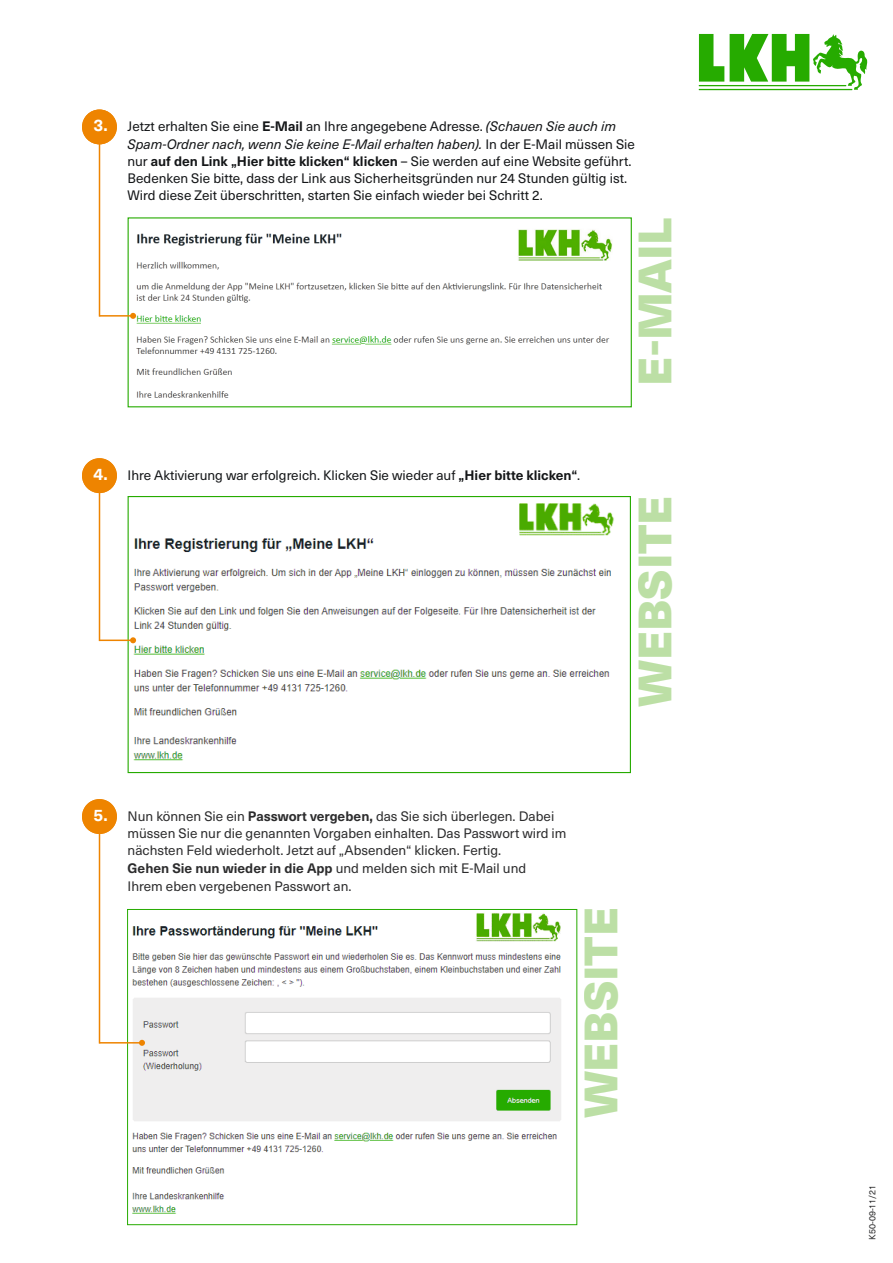
<style>
.page{position:relative;width:893px;height:1263px;background:#fff}
.page>*{position:absolute;margin:0;border:0;box-sizing:border-box;transform-origin:0 0}
.t1{font:900 46.05px "Neue Haas Unica W1 G";letter-spacing:-.005em;color:#acd88f}
.t2{font:700 16.5px "Neue Haas Unica W1 G";color:#fff}
.t3{font:13.5px/17.2px "Neue Haas Unica W1 G";color:#141618}
.t4{font:13.5px/17.2px "Neue Haas Unica W1 G";color:#2c2c2d}
.t5{font:9px "Neue Haas Unica W1 G";color:#2c2c2d}
.s1{font-weight:700}
.s2{font-style:italic}
</style>
<div class="page">
<hr style="left:699px;top:85px;width:147px;height:1px;background:#26ab00">
<hr style="left:699px;top:89px;width:153px;height:1px;background:#26ab00">
<svg style="left:699px;top:34px;width:25px;height:48px"></svg>
<svg style="left:730px;top:34px;width:137px;height:56px"></svg>
<div style="left:82px;top:109px;width:35px;height:35px;background:#ee8400;border-radius:50%"></div>
<img style="left:132px;top:229px;width:481px;height:169px">
<div style="left:82px;top:458px;width:35px;height:35px;background:#ee8400;border-radius:50%"></div>
<img style="left:132px;top:503px;width:482px;height:258px">
<div style="left:128px;top:496px;width:503px;height:277px;border:1px solid #26ab00"></div>
<div style="left:82px;top:799px;width:35px;height:35px;background:#ee8400;border-radius:50%"></div>
<hr style="left:99px;top:315px;width:34px;height:2px;background:#ee8400">
<svg style="left:130px;top:313px;width:6px;height:6px"></svg>
<hr style="left:99px;top:141px;width:1px;height:176px;background:#ee8400">
<hr style="left:99px;top:639px;width:34px;height:2px;background:#ee8400">
<svg style="left:130px;top:637px;width:6px;height:6px"></svg>
<hr style="left:99px;top:490px;width:1px;height:151px;background:#ee8400">
<hr style="left:99px;top:825px;width:1px;height:218px;background:#ee8400">
<img style="left:129px;top:913px;width:432px;height:301px">
<div style="left:127px;top:909px;width:450px;height:316px;border:1px solid #26ab00"></div>
<hr style="left:99px;top:1042px;width:43px;height:1px;background:#ee8400">
<svg style="left:139px;top:1040px;width:6px;height:6px"></svg>
<p class="t2" style="left:94px;top:113px;width:11px">3</p>
<p class="t2" style="left:92px;top:113px;width:16px">1.</p>
<p class="t3" style="left:128px;top:117px;width:509px">Jetzt erhalten Sie eine <span class="s1">E-Mail</span> an Ihre angegebene Adresse. <span class="s2">(Schauen Sie auch im<br>Spam-Ordner nach, wenn Sie keine E-Mail erhalten haben).</span> In der E-Mail müssen Sie nur <span class="s1">auf den Link „Hier bitte klicken“ klicken</span> – Sie werden auf eine Website geführt.</p>
<p class="t3" style="left:128px;top:169px;width:501px">Bedenken Sie bitte, dass der Link aus Sicherheitsgründen nur 24 Stunden gültig ist.</p>
<p class="t3" style="left:128px;top:186px;width:417px">Wird diese Zeit überschritten, starten Sie einfach wieder bei Schritt 2.</p>
<h1 class="t1" style="left:619px;top:386px;width:169px;rotate:-90deg">E-MAIL</h1>
<p class="t2" style="left:94px;top:461px;width:11px">4</p>
<p class="t3" style="left:128px;top:466px;width:454px">Ihre Aktivierung war erfolgreich. Klicken Sie wieder auf <span class="s1">„Hier bitte klicken“</span>.</p>
<p class="t2" style="left:92px;top:461px;width:16px">1.</p>
<h1 class="t1" style="left:619px;top:707px;width:213px;rotate:-90deg">WEBSITE</h1>
<p class="t2" style="left:92px;top:802px;width:16px">1.</p>
<p class="t2" style="left:94px;top:802px;width:11px">5</p>
<p class="t4" style="left:128px;top:807px;width:440px">Nun können Sie ein <span class="s1">Passwort vergeben,</span> das Sie sich überlegen. Dabei müssen Sie nur die genannten Vorgaben einhalten. Das Passwort wird im nächsten Feld wiederholt. Jetzt auf „Absenden“ klicken. Fertig.</p>
<p class="t4" style="left:128px;top:858px;width:400px;line-height:18px"><span class="s1">Gehen Sie nun wieder in die App</span> und melden sich mit E-Mail und<br>Ihrem eben vergebenen Passwort an.</p>
<h1 class="t1" style="left:565px;top:1118px;width:213px;rotate:-90deg">WEBSITE</h1>
<p class="t5" style="left:866px;top:1240px;width:57px;rotate:-90deg">K50-09-11/21</p>
</div>
